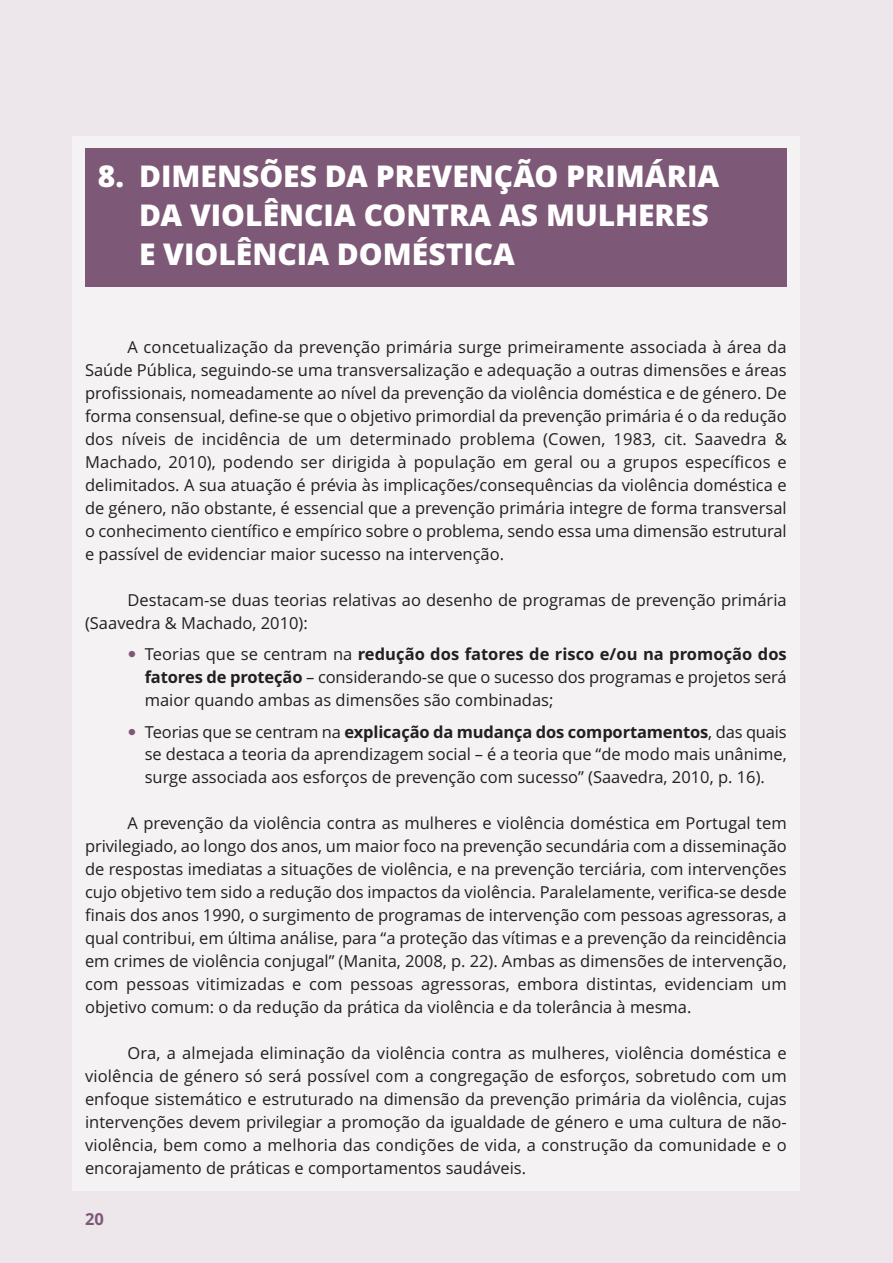
<style>
.page{position:relative;width:893px;height:1263px;background:#ede7eb}
.page>*{position:absolute;margin:0;border:0;box-sizing:border-box;transform-origin:0 0}
.t1{font:800 30px/39px "Open Sans";color:#fff}
.t2{font:16.5px/23px "Open Sans";color:#231f20;text-align:justify}
.t3{font:700 16.5px "Open Sans";color:#7e5977}
.s1{font-weight:700}
</style>
<div class="page">
<div style="left:72px;top:136px;width:727px;height:1055px;background:#f5f2f4"></div>
<div style="left:85px;top:149px;width:702px;height:138px;background:#7e5977"></div>
<p class="t1" style="left:139px;top:159px;width:582px;text-indent:-41px">8. DIMENSÕES DA PREVENÇÃO PRIMÁRIA<br>DA VIOLÊNCIA CONTRA AS MULHERES<br>E VIOLÊNCIA DOMÉSTICA</p>
<p class="t2" style="left:85px;top:337px;width:703px;text-indent:43px">A concetualização da prevenção primária surge primeiramente associada à área da Saúde Pública, seguindo-se uma transversalização e adequação a outras dimensões e áreas profissionais, nomeadamente ao nível da prevenção da violência doméstica e de género. De forma consensual, define-se que o objetivo primordial da prevenção primária é o da redução dos níveis de incidência de um determinado problema (Cowen, 1983, cit. Saavedra &amp; Machado, 2010), podendo ser dirigida à população em geral ou a grupos específicos e delimitados. A sua atuação é prévia às implicações/consequências da violência doméstica e de género, não obstante, é essencial que a prevenção primária integre de forma transversal o conhecimento científico e empírico sobre o problema, sendo essa uma dimensão estrutural e passível de evidenciar maior sucesso na intervenção.</p>
<p class="t2" style="left:85px;top:590px;width:703px;text-indent:43px">Destacam-se duas teorias relativas ao desenho de programas de prevenção primária (Saavedra &amp; Machado, 2010):</p>
<p class="t2" style="left:145px;top:644px;width:644px">Teorias que se centram na <span class="s1">redução dos fatores de risco e/ou na promoção dos fatores de proteção</span> – considerando-se que o sucesso dos programas e projetos será maior quando ambas as dimensões são combinadas;</p>
<p class="t2" style="left:145px;top:722px;width:644px">Teorias que se centram na <span class="s1">explicação da mudança dos comportamentos</span>, das quais se destaca a teoria da aprendizagem social – é a teoria que “de modo mais unânime, surge associada aos esforços de prevenção com sucesso” (Saavedra, 2010, p. 16).</p>
<p class="t2" style="left:85px;top:814px;width:703px;text-indent:43px">A prevenção da violência contra as mulheres e violência doméstica em Portugal tem privilegiado, ao longo dos anos, um maior foco na prevenção secundária com a disseminação de respostas imediatas a situações de violência, e na prevenção terciária, com intervenções cujo objetivo tem sido a redução dos impactos da violência. Paralelamente, verifica-se desde finais dos anos 1990, o surgimento de programas de intervenção com pessoas agressoras, a qual contribui, em última análise, para “a proteção das vítimas e a prevenção da reincidência em crimes de violência conjugal” (Manita, 2008, p. 22). Ambas as dimensões de intervenção, com pessoas vitimizadas e com pessoas agressoras, embora distintas, evidenciam um objetivo comum: o da redução da prática da violência e da tolerância à mesma.</p>
<p class="t2" style="left:85px;top:1043px;width:703px;text-indent:43px">Ora, a almejada eliminação da violência contra as mulheres, violência doméstica e violência de género só será possível com a congregação de esforços, sobretudo com um enfoque sistemático e estruturado na dimensão da prevenção primária da violência, cujas intervenções devem privilegiar a promoção da igualdade de género e uma cultura de não&shy;violência, bem como a melhoria das condições de vida, a construção da comunidade e o encorajamento de práticas e comportamentos saudáveis.</p>
<p class="t3" style="left:85px;top:1212px;width:20px">20</p>
</div>
